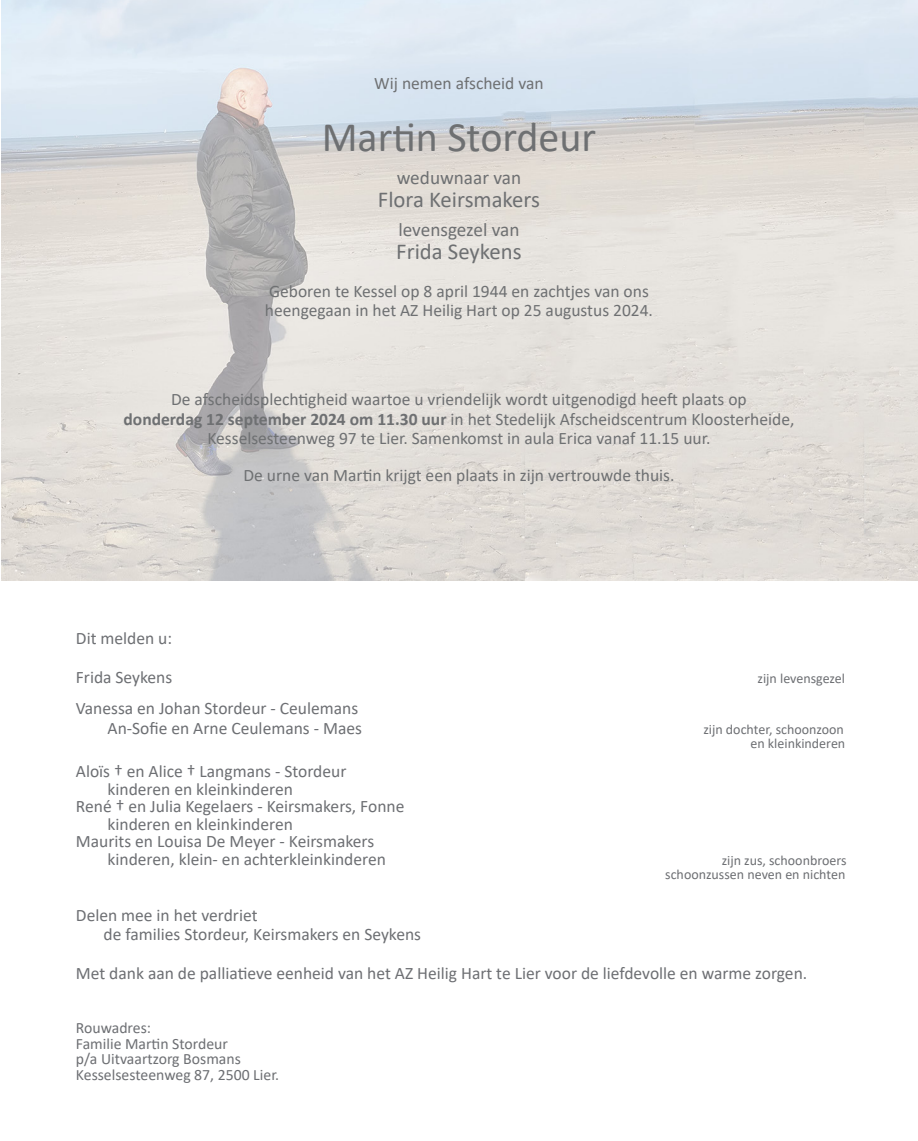
<style>
.page{position:relative;width:918px;height:1141px;background:#fff}
.page>*{position:absolute;margin:0;border:0;box-sizing:border-box;transform-origin:0 0}
.t1{font:42px "Calibri";color:#6e7072}
.t2{font:22.75px "Calibri";color:#6e7072}
.t3{font:19.25px "Calibri";color:#6e7072}
.t4{font:17.5px "Calibri";color:#6d6f73}
.t5{font:17.5px "Calibri";color:#6e7072}
.t6{font:15.75px "Calibri";color:#6d6f73}
.t7{font:14px "Calibri";color:#6d6f73}
.s1{font-weight:700}
</style>
<div class="page">
<img style="left:1px;top:0;width:917px;height:580px">
<p class="t5" style="left:374px;top:72px;width:171px">Wij nemen afscheid van</p>
<p class="t1" style="left:322px;top:108px;width:276px">Martin Stordeur</p>
<p class="t3" style="left:397px;top:164px;width:126px">weduwnaar van</p>
<p class="t2" style="left:378px;top:183px;width:164px">Flora Keirsmakers</p>
<p class="t3" style="left:398px;top:217px;width:123px">levensgezel van</p>
<p class="t2" style="left:396px;top:236px;width:127px">Frida Seykens</p>
<p class="t5" style="left:269px;top:279px;width:381px">Geboren te Kessel op 8 april 1944 en zachtjes van ons</p>
<p class="t5" style="left:265px;top:298px;width:390px">heengegaan in het AZ Heilig Hart op 25 augustus 2024.</p>
<p class="t5" style="left:171px;top:387px;width:577px">De afscheidsplechtigheid waartoe u vriendelijk wordt uitgenodigd heeft plaats op</p>
<p class="t5" style="left:124px;top:407px;width:672px"><span class="s1">donderdag 12 september 2024 om 11.30 uur</span> in het Stedelijk Afscheidscentrum Kloosterheide,</p>
<p class="t5" style="left:207px;top:426px;width:504px">Kesselsesteenweg 97 te Lier. Samenkomst in aula Erica vanaf 11.15 uur.</p>
<p class="t5" style="left:243px;top:463px;width:432px">De urne van Martin krijgt een plaats in zijn vertrouwde thuis.</p>
<p class="t4" style="left:76px;top:626px;width:98px">Dit melden u:</p>
<p class="t4" style="left:76px;top:665px;width:98px">Frida Seykens</p>
<p class="t7" style="left:757px;top:669px;width:89px">zijn levensgezel</p>
<p class="t4" style="left:76px;top:696px;width:284px">Vanessa en Johan Stordeur - Ceulemans</p>
<p class="t4" style="left:108px;top:716px;width:256px">An-Sofie en Arne Ceulemans - Maes</p>
<p class="t7" style="left:703px;top:719px;width:142px">zijn dochter, schoonzoon</p>
<p class="t7" style="left:750px;top:733px;width:96px">en kleinkinderen</p>
<p class="t4" style="left:76px;top:759px;width:272px">Aloïs † en Alice † Langmans - Stordeur</p>
<p class="t4" style="left:108px;top:777px;width:187px">kinderen en kleinkinderen</p>
<p class="t4" style="left:76px;top:794px;width:330px">René † en Julia Kegelaers - Keirsmakers, Fonne</p>
<p class="t4" style="left:108px;top:812px;width:187px">kinderen en kleinkinderen</p>
<p class="t4" style="left:76px;top:829px;width:300px">Maurits en Louisa De Meyer - Keirsmakers</p>
<p class="t4" style="left:108px;top:847px;width:280px">kinderen, klein- en achterkleinkinderen</p>
<p class="t7" style="left:721px;top:851px;width:126px">zijn zus, schoonbroers</p>
<p class="t7" style="left:665px;top:865px;width:182px">schoonzussen neven en nichten</p>
<p class="t4" style="left:76px;top:903px;width:183px">Delen mee in het verdriet</p>
<p class="t4" style="left:104px;top:922px;width:319px">de families Stordeur, Keirsmakers en Seykens</p>
<p class="t4" style="left:76px;top:961px;width:733px">Met dank aan de palliatieve eenheid van het AZ Heilig Hart te Lier voor de liefdevolle en warme zorgen.</p>
<p class="t6" style="left:76px;top:1017px;width:77px">Rouwadres:</p>
<p class="t6" style="left:76px;top:1032px;width:154px">Familie Martin Stordeur</p>
<p class="t6" style="left:76px;top:1048px;width:166px">p/a Uitvaartzorg Bosmans</p>
<p class="t6" style="left:76px;top:1064px;width:205px">Kesselsesteenweg 87, 2500 Lier.</p>
</div>
